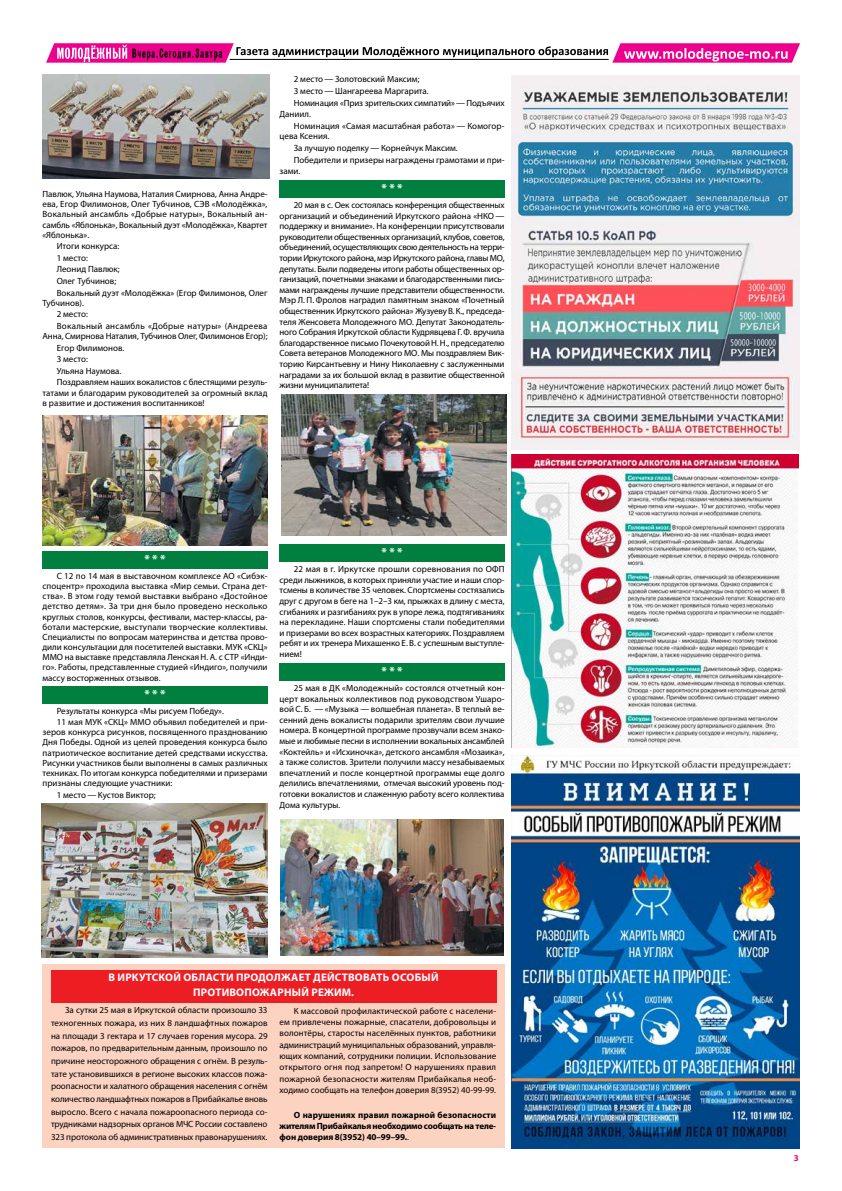
<style>
.page{position:relative;width:842px;height:1191px;background:#fff}
.page>*{position:absolute;margin:0;border:0;box-sizing:border-box;transform-origin:0 0}
.t1{font:700 12px "Myriad Pro";color:#fff}
.t2{font:700 11px/15.2px "Myriad Pro";letter-spacing:.02em;color:#fff;text-align:center}
.t3{font:9px/10.6px "Myriad Pro";color:#000;text-align:justify}
.t4{font:700 9px/10.8px "Myriad Pro";letter-spacing:-.025em;color:#000;text-align:justify}
.t5{font:9px/11.6px "Myriad Pro";letter-spacing:.03em;color:#000}
.t6{font:700 9px "Myriad Pro";color:#ec008c}
.s1{font-weight:400}
</style>
<div class="page">
<hr style="left:230px;top:59px;width:379px;height:1px;background:#000">
<div style="left:50px;top:43px;width:180px;height:20px;background:#ec008c"></div>
<div style="left:616px;top:43px;width:180px;height:20px;background:#ec008c"></div>
<svg style="left:57px;top:45px;width:165px;height:17px"></svg>
<svg style="left:624px;top:48px;width:163px;height:13px"></svg>
<svg style="left:236px;top:46px;width:372px;height:11px"></svg>
<img style="left:512px;top:75px;width:287px;height:374px">
<div style="left:43px;top:964px;width:462px;height:184px;background:#fcd3c1"></div>
<div style="left:51px;top:970px;width:445px;height:32px;background:#ed1d24"></div>
<div style="left:43px;top:551px;width:225px;height:18px;background:#007f3e"></div>
<div style="left:43px;top:686px;width:225px;height:17px;background:#007f3e"></div>
<div style="left:280px;top:180px;width:225px;height:18px;background:#007f3e"></div>
<div style="left:280px;top:544px;width:225px;height:18px;background:#007f3e"></div>
<div style="left:280px;top:663px;width:225px;height:17px;background:#007f3e"></div>
<img style="left:43px;top:74px;width:227px;height:105px">
<img style="left:43px;top:415px;width:225px;height:130px">
<img style="left:42px;top:804px;width:226px;height:153px">
<img style="left:282px;top:394px;width:224px;height:142px">
<img style="left:280px;top:819px;width:224px;height:136px">
<img style="left:512px;top:755px;width:287px;height:393px">
<img style="left:512px;top:454px;width:287px;height:293px">
<p class="t3" style="left:43px;top:189px;width:227px;line-height:10.2px">Павлюк, Ульяна Наумова, Наталия Смирнова, Анна Андре‑ ева, Егор Филимонов, Олег Тубчинов, СЭВ «Молодёжка», Вокальный ансамбль «Добрые натуры», Вокальный ан‑ самбль «Яблонька», Вокальный дуэт «Молодёжка», Квартет «Яблонька».</p>
<p class="t3" style="left:57px;top:240px;width:212px;line-height:11.6px;text-align:left">Итоги конкурса:<br>1 место:<br>Леонид Павлюк;<br>Олег Тубчинов;<br>Вокальный дуэт «Молодёжка» (Егор Филимонов, Олег</p>
<p class="t5" style="left:57px;top:297px;width:212px;text-indent:-14px">Тубчинов).<br>2 место:<br>Вокальный ансамбль «Добрые натуры» (Андреева</p>
<p class="t3" style="left:57px;top:330px;width:212px;line-height:11.6px;text-align:left;text-indent:-14px">Анна, Смирнова Наталия, Тубчинов Олег, Филимонов Егор);<br>Егор Филимонов.<br>3 место:<br>Ульяна Наумова.<br>Поздравляем наших вокалистов с блестящими резуль‑</p>
<p class="t3" style="left:43px;top:387px;width:226px;line-height:10.2px">татами и благодарим руководителей за огромный вклад в развитие и достижения воспитанников!</p>
<p class="t3" style="left:294px;top:73px;width:212px;line-height:12px;text-align:left">2 место — Золотовский Максим;<br>3 место — Шангареева Маргарита.<br>Номинация «Приз зрительских симпатий»—Подъячих</p>
<p class="t3" style="left:294px;top:108px;width:212px;line-height:12px;text-indent:-14px">Даниил.<br>Номинация «Самая масштабная работа» — Комогор‑</p>
<p class="t3" style="left:294px;top:130px;width:212px;line-height:12px;text-align:left;text-indent:-14px">цева Ксения.<br>За лучшую поделку — Корнейчук Максим.<br>Победители и призеры награждены грамотами и при‑</p>
<p class="t3" style="left:280px;top:166px;width:22px">зами.</p>
<h1 class="t1" style="left:381px;top:180px;width:23px">* * *</h1>
<p class="t3" style="left:280px;top:199px;width:227px;text-indent:14px">20 мая в с. Оек состоялась конференция общественных организаций и объединений Иркутского района «НКО — поддержку и внимание». На конференции присутствовали руководители общественных организаций, клубов, советов, объединений, осуществляющих свою деятельность на терри‑ тории Иркутского района, мэр Иркутского района, главы МО, депутаты. Были подведены итоги работы общественных ор‑ ганизаций, почетными знаками и благодарственными пись‑ мами награждены лучшие представители общественности.<br>Мэр Л. П. Фролов наградил памятным знаком «Почетный общественник Иркутского района» Жузуеву В.К., председа‑ теля Женсовета Молодежного МО. Депутат Законодатель‑ ного Собрания Иркутской области Кудрявцева Г.Ф. вручила благодарственное письмо ПочекутовойН.Н., председателю Совета ветеранов Молодежного МО. Мы поздравляем Вик‑ торию Кирсантьевну и Нину Николаевну с заслуженными наградами за их большой вклад в развитие общественной жизни муниципалитета!</p>
<h1 class="t1" style="left:144px;top:551px;width:23px">* * *</h1>
<p class="t3" style="left:43px;top:570px;width:227px;line-height:10.2px;text-indent:14px">С 12 по 14 мая в выставочном комплексе АО «Сибэк‑ споцентр» проходила выставка «Мир семьи. Страна дет‑ ства». В этом году темой выставки выбрано «Достойное детство детям». За три дня было проведено несколько круглых столов, конкурсы, фестивали, мастер--классы, ра‑ ботали мастерские, выступали творческие коллективы.<br>Специалисты по вопросам материнства и детства прово‑ дили консультации для посетителей выставки. МУК «СКЦ» ММО на выставке представляла Ленская Н. А. с СТР «Инди‑ го». Работы, представленные студией «Индиго», получили массу восторженных отзывов.</p>
<h1 class="t1" style="left:144px;top:686px;width:23px">* * *</h1>
<p class="t3" style="left:57px;top:704px;width:212px;line-height:11.6px">Результаты конкурса «Мы рисуем Победу».<br>11 мая МУК «СКЦ» ММО объявил победителей и при‑</p>
<p class="t3" style="left:43px;top:727px;width:227px;line-height:10.2px">зеров конкурса рисунков, посвященного празднованию Дня Победы. Одной из целей проведения конкурса было патриотическое воспитание детей средствами искусства.<br>Рисунки участников были выполнены в самых различных техниках. По итогам конкурса победителями и призерами признаны следующие участники:</p>
<p class="t3" style="left:57px;top:789px;width:100px">1 место — Кустов Виктор;</p>
<h1 class="t1" style="left:381px;top:544px;width:23px">* * *</h1>
<p class="t3" style="left:280px;top:564px;width:227px;text-indent:14px">22 мая в г. Иркутске прошли соревнования по ОФП среди лыжников, в которых приняли участие и наши спор‑ тсмены в количестве 35 человек. Спортсмены состязались друг с другом в беге на 1–2–3 км, прыжках в длину с места, сгибаниях и разгибаниях рук в упоре лежа, подтягиваниях на перекладине. Наши спортсмены стали победителями и призерами во всех возрастных категориях. Поздравляем ребят и их тренера Михашенко Е. В. с успешным выступле‑ нием!</p>
<h1 class="t1" style="left:381px;top:663px;width:23px">* * *</h1>
<p class="t3" style="left:280px;top:682px;width:227px;text-indent:14px">25 мая в ДК «Молодежный» состоялся отчетный кон‑ церт вокальных коллективов под руководством Ушаро‑ вой С. Б. — «Музыка — волшебная планета». В теплый ве‑ сенний день вокалисты подарили зрителям свои лучшие номера. В концертной программе прозвучали всем знако‑ мые и любимые песни в исполнении вокальных ансамблей «Коктейль» и «Исхиночка», детского ансамбля «Мозаика», а также солистов. Зрители получили массу незабываемых впечатлений и после концертной программы еще долго делились впечатлениями, отмечая высокий уровень под‑ готовки вокалистов и слаженную работу всего коллектива Дома культуры.</p>
<p class="t2" style="left:108px;top:969px;width:332px">В ИРКУТСКОЙ ОБЛАСТИ ПРОДОЛЖАЕТ ДЕЙСТВОВАТЬ ОСОБЫЙ<br>ПРОТИВОПОЖАРНЫЙ РЕЖИМ.</p>
<p class="t3" style="left:51px;top:1004px;width:218px;line-height:12.6px;text-indent:14px">За сутки 25 мая в Иркутской области произошло 33 техногенных пожара, из них 8 ландшафтных пожаров на площади 3 гектара и 17 случаев горения мусора. 29 пожаров, по предварительным данным, произошло по причине неосторожного обращения с огнём. В резуль‑ тате установившихся в регионе высоких классов пожа‑ роопасности и халатного обращения населения с огнём количество ландшафтных пожаров в Прибайкалье вновь выросло. Всего с начала пожароопасного периода со‑ трудниками надзорных органов МЧС России составлено 323 протокола об административных правонарушениях.</p>
<p class="t3" style="left:280px;top:1004px;width:218px;line-height:11.3px;text-indent:14px">К массовой профилактической работе с населени‑ ем привлечены пожарные, спасатели, добровольцы и волонтёры, старосты населённых пунктов, работники администраций муниципальных образований, управля‑ ющих компаний, сотрудники полиции. Использование открытого огня под запретом! О нарушениях правил пожарной безопасности жителям Прибайкалья необ‑ ходимо сообщать на телефон доверия 8(3952) 40-99-99.</p>
<p class="t4" style="left:280px;top:1109px;width:218px;text-indent:14px">О нарушениях правил пожарной безопасности жителям Прибайкалья необходимо сообщать на теле&shy;фон доверия 8(3952) 40–99–99.<span class="s1">.</span></p>
<p class="t6" style="left:794px;top:1152px;width:6px">3</p>
</div>
